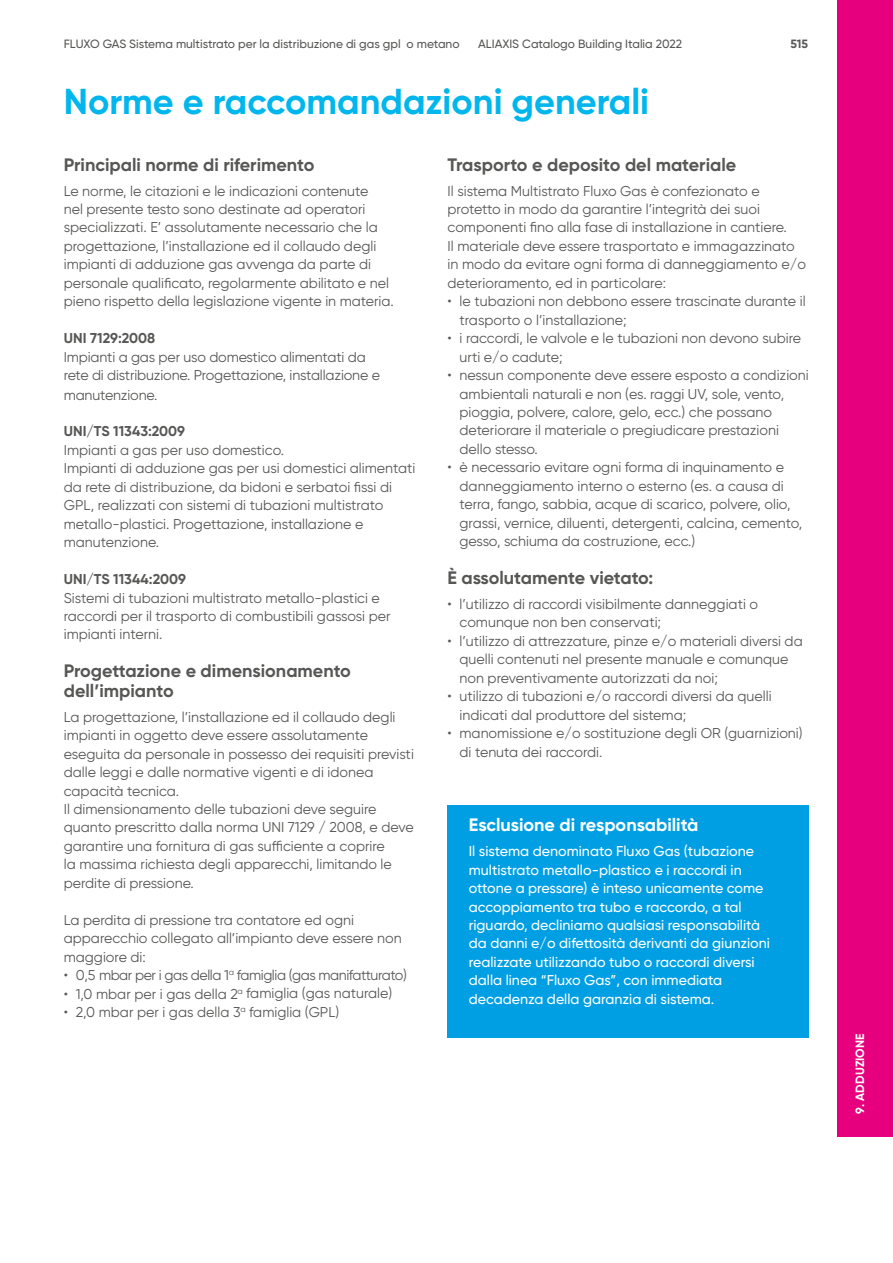
<style>
.page{position:relative;width:893px;height:1263px;background:#fff}
.page>*{position:absolute;margin:0;border:0;box-sizing:border-box;transform-origin:0 0}
.t1{font:700 36px "Gilroy";color:#00b6ed}
.t2{font:700 18px/19.5px "Gilroy";color:#575756}
.t3{font:700 18px "Gilroy";color:#fff}
.t4{font:14.25px/18.5px "Gilroy";color:#575756}
.t5{font:500 14.25px/18.5px "Gilroy";color:#fff}
.t6{font:14.25px "Gilroy";letter-spacing:-.03em;color:#575756}
.t7{font:700 14.25px "Gilroy";color:#575756}
.t8{font:500 12px "Gilroy";color:#575756}
.t9{font:700 12px "Gilroy";letter-spacing:.01em;color:#fff}
.t10{font:700 12px "Gilroy";color:#575756}
</style>
<div class="page">
<div style="left:838px;top:0;width:55px;height:1137px;background:#e6007d"></div>
<div style="left:448px;top:805px;width:361px;height:233px;background:#009fe3"></div>
<p class="t8" style="left:64px;top:36px;width:397px">FLUXO GAS Sistema multistrato per la distribuzione di gas gpl o metano</p>
<p class="t8" style="left:478px;top:36px;width:205px">ALIAXIS Catalogo Building Italia 2022</p>
<p class="t10" style="left:790px;top:36px;width:19px">515</p>
<h1 class="t1" style="left:64px;top:79px;width:587px">Norme e raccomandazioni generali</h1>
<p class="t2" style="left:64px;top:155px;width:252px">Principali norme di riferimento</p>
<p class="t4" style="left:64px;top:181px;width:332px">Le norme, le citazioni e le indicazioni contenute<br>nel presente testo sono destinate ad operatori specializzati. E’ assolutamente necessario che la progettazione, l’installazione ed il collaudo degli impianti di adduzione gas avvenga da parte di personale qualificato, regolarmente abilitato e nel pieno rispetto della legislazione vigente in materia.</p>
<p class="t7" style="left:64px;top:329px;width:93px">UNI 7129:2008</p>
<p class="t4" style="left:64px;top:347px;width:318px;line-height:18.9px">Impianti a gas per uso domestico alimentati da rete di distribuzione. Progettazione, installazione e manutenzione.</p>
<p class="t7" style="left:64px;top:423px;width:123px">UNI/TS 11343:2009</p>
<p class="t4" style="left:64px;top:440px;width:353px">Impianti a gas per uso domestico.<br>Impianti di adduzione gas per usi domestici alimentati da rete di distribuzione, da bidoni e serbatoi fissi di GPL, realizzati con sistemi di tubazioni multistrato metallo-plastici. Progettazione, installazione e manutenzione.</p>
<p class="t7" style="left:64px;top:570px;width:124px">UNI/TS 11344:2009</p>
<p class="t4" style="left:64px;top:588px;width:328px">Sistemi di tubazioni multistrato metallo-plastici e raccordi per il trasporto di combustibili gassosi per impianti interni.</p>
<p class="t2" style="left:64px;top:661px;width:289px">Progettazione e dimensionamento dell’impianto</p>
<p class="t4" style="left:64px;top:707px;width:352px">La progettazione, l’installazione ed il collaudo degli impianti in oggetto deve essere assolutamente eseguita da personale in possesso dei requisiti previsti dalle leggi e dalle normative vigenti e di idonea capacità tecnica.<br>Il dimensionamento delle tubazioni deve seguire quanto prescritto dalla norma UNI 7129 / 2008, e deve garantire una fornitura di gas sufficiente a coprire<br>la massima richiesta degli apparecchi, limitando le perdite di pressione.</p>
<p class="t4" style="left:64px;top:910px;width:339px">La perdita di pressione tra contatore ed ogni apparecchio collegato all’impianto deve essere non maggiore di:</p>
<p class="t6" style="left:64px;top:966px;width:345px">• 0,5 mbar per i gas della 1<sup>a</sup> famiglia (gas manifatturato)</p>
<p class="t4" style="left:64px;top:984px;width:330px">• 1,0 mbar per i gas della 2<sup>a</sup> famiglia (gas naturale)</p>
<p class="t4" style="left:64px;top:1002px;width:277px">• 2,0 mbar per i gas della 3<sup>a</sup> famiglia (GPL)</p>
<p class="t2" style="left:448px;top:155px;width:290px">Trasporto e deposito del materiale</p>
<p class="t4" style="left:448px;top:181px;width:360px">Il sistema Multistrato Fluxo Gas è confezionato e protetto in modo da garantire l’integrità dei suoi componenti fino alla fase di installazione in cantiere.<br>Il materiale deve essere trasportato e immagazzinato in modo da evitare ogni forma di danneggiamento e/o deterioramento, ed in particolare:</p>
<p class="t4" style="left:460px;top:292px;width:348px;text-indent:-12px">• le tubazioni non debbono essere trascinate durante il trasporto o l’installazione;</p>
<p class="t4" style="left:460px;top:329px;width:343px;text-indent:-12px">• i raccordi, le valvole e le tubazioni non devono subire urti e/o cadute;</p>
<p class="t4" style="left:460px;top:366px;width:351px;text-indent:-12px">• nessun componente deve essere esposto a condizioni ambientali naturali e non (es. raggi UV, sole, vento, pioggia, polvere, calore, gelo, ecc.) che possano deteriorare il materiale o pregiudicare prestazioni dello stesso.</p>
<p class="t4" style="left:460px;top:458px;width:344px;text-indent:-12px">• è necessario evitare ogni forma di inquinamento e danneggiamento interno o esterno (es. a causa di terra, fango, sabbia, acque di scarico, polvere, olio, grassi, vernice, diluenti, detergenti, calcina, cemento, gesso, schiuma da costruzione, ecc.)</p>
<p class="t2" style="left:448px;top:568px;width:207px">È assolutamente vietato:</p>
<p class="t4" style="left:460px;top:594px;width:300px;text-indent:-12px">• l’utilizzo di raccordi visibilmente danneggiati o comunque non ben conservati;</p>
<p class="t4" style="left:460px;top:631px;width:345px;text-indent:-12px">• l’utilizzo di attrezzature, pinze e/o materiali diversi da quelli contenuti nel presente manuale e comunque non preventivamente autorizzati da noi;</p>
<p class="t4" style="left:460px;top:687px;width:314px;text-indent:-12px">• utilizzo di tubazioni e/o raccordi diversi da quelli indicati dal produttore del sistema;</p>
<p class="t4" style="left:460px;top:724px;width:345px;text-indent:-12px">• manomissione e/o sostituzione degli OR (guarnizioni) di tenuta dei raccordi.</p>
<p class="t3" style="left:469px;top:814px;width:231px">Esclusione di responsabilità</p>
<p class="t5" style="left:469px;top:842px;width:303px">Il sistema denominato Fluxo Gas (tubazione multistrato metallo-plastico e i raccordi in ottone a pressare) è inteso unicamente come accoppiamento tra tubo e raccordo, a tal riguardo, decliniamo qualsiasi responsabilità da danni e/o difettosità derivanti da giunzioni realizzate utilizzando tubo o raccordi diversi dalla linea “Fluxo Gas”, con immediata decadenza della garanzia di sistema.</p>
<p class="t9" style="left:853px;top:1114px;width:82px;rotate:-90deg">9. ADDUZIONE</p>
</div>
